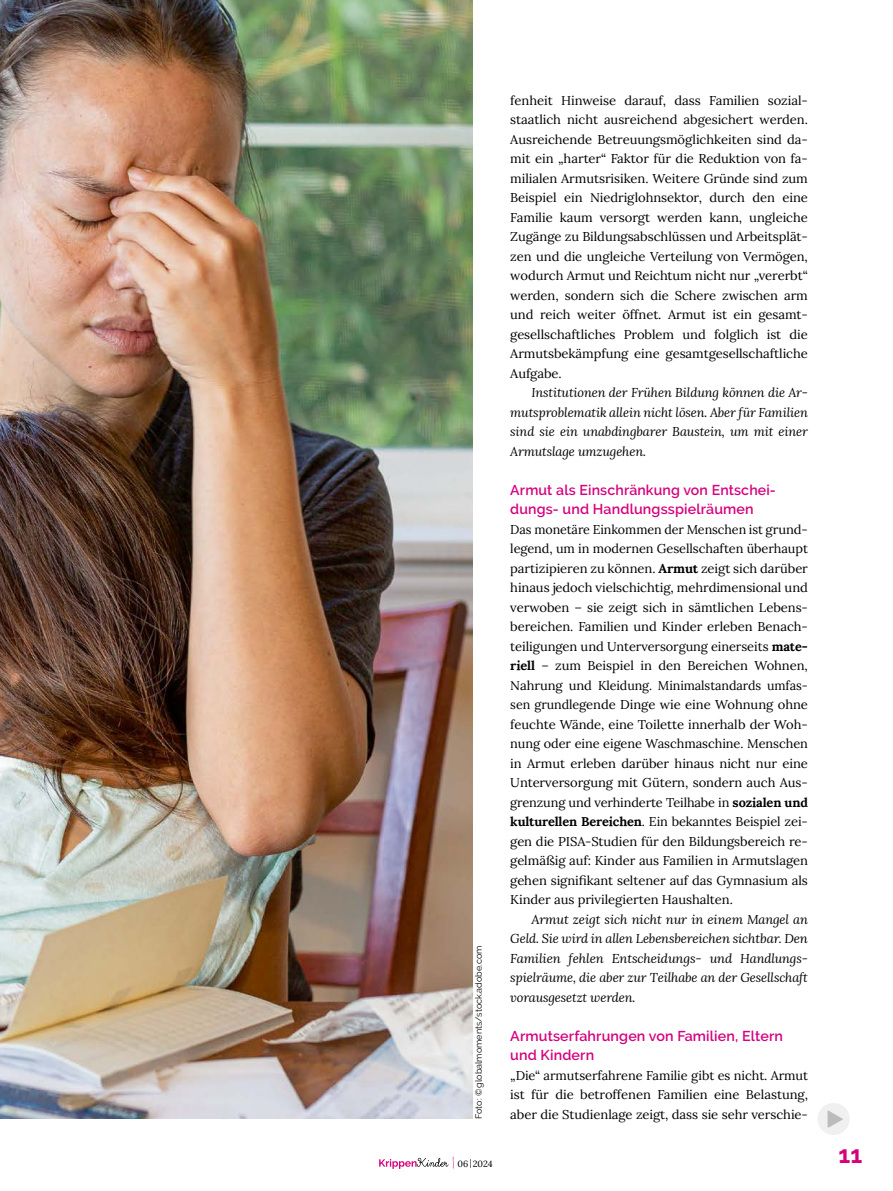
<style>
.page{position:relative;width:893px;height:1191px;background:#fff}
.page>*{position:absolute;margin:0;border:0;box-sizing:border-box;transform-origin:0 0}
.t1{font:700 24px "Raleway";color:#d6007e}
.Artikel_U2_Pink{font:600 14.25px/19.5px "Raleway";letter-spacing:.01em;color:#d6007e}
.Artikel_Text_Standard{font:12.75px/19.5px "Lora";letter-spacing:-.005em;color:#000}
.Artikel_Text_Standard_Einzug{font:italic 12.75px/19.5px "Lora";letter-spacing:-.01em;color:#000;text-align:justify}
.t2{font:9px "Raleway";color:#000}
.t3{font:9px "Lora";letter-spacing:-.005em;color:#000}
.s1{font-weight:700}
</style>
<div class="page">
<img style="left:0;top:0;width:472px;height:1119px">
<div style="left:817px;top:1102px;width:33px;height:33px;background:#f0f0f0;border-radius:50%"></div>
<div style="left:816px;top:1101px;width:35px;height:35px;border:2px solid #fff;border-radius:50%"></div>
<svg style="left:827px;top:1110px;width:16px;height:17px"></svg>
<svg style="left:379px;top:1156px;width:75px;height:12px"></svg>
<p class="t2" style="left:474px;top:1119px;width:175px;rotate:-90deg">Foto: ©globalmoments/stock.adobe.com</p>
<p class="t3" style="left:458px;top:1156px;width:36px">06 2024</p>
<p class="Artikel_Text_Standard" style="left:510px;top:89px;width:299px">fenheit Hinweise darauf, dass Familien sozial&shy;staatlich nicht ausreichend abgesichert werden.<br>Ausreichende Betreuungsmöglichkeiten sind da&shy;mit ein „harter“ Faktor für die Reduktion von fa&shy;milialen Armutsrisiken. Weitere Gründe sind zum Beispiel ein Niedriglohnsektor, durch den eine Familie kaum versorgt werden kann, ungleiche Zugänge zu Bildungsabschlüssen und Arbeitsplät&shy;zen und die ungleiche Verteilung von Vermögen, wodurch Armut und Reichtum nicht nur „vererbt“ werden, sondern sich die Schere zwischen arm und reich weiter öffnet. Armut ist ein gesamt&shy;gesellschaftliches Problem und folglich ist die Armutsbekämpfung eine gesamtgesellschaftliche Aufgabe.</p>
<p class="Artikel_Text_Standard_Einzug" style="left:510px;top:383px;width:299px;text-indent:21px">Institutionen der Frühen Bildung können die Ar&shy;mutsproblematik allein nicht lösen. Aber für Familien sind sie ein unabdingbarer Baustein, um mit einer Armutslage umzugehen.</p>
<p class="Artikel_U2_Pink" style="left:510px;top:480px;width:267px">Armut als Einschränkung von Entschei&shy;dungs- und Handlungsspielräumen</p>
<p class="Artikel_Text_Standard" style="left:510px;top:518px;width:299px;text-align:justify">Das monetäre Einkommen der Menschen ist grund&shy;legend, um in modernen Gesellschaften überhaupt partizipieren zu können. <span class="s1">Armut</span> zeigt sich darüber hinaus jedoch vielschichtig, mehrdimensional und verwoben – sie zeigt sich in sämtlichen Lebens&shy;bereichen. Familien und Kinder erleben Benach&shy;teiligungen und Unterversorgung einerseits <span class="s1">mate&shy;riell</span> – zum Beispiel in den Bereichen Wohnen, Nahrung und Kleidung. Minimalstandards umfas&shy;sen grundlegende Dinge wie eine Wohnung ohne feuchte Wände, eine Toilette innerhalb der Woh&shy;nung oder eine eigene Waschmaschine. Menschen in Armut erleben darüber hinaus nicht nur eine Unterversorgung mit Gütern, sondern auch Aus&shy;grenzung und verhinderte Teilhabe in <span class="s1">sozialen und kulturellen Bereichen</span>. Ein bekanntes Beispiel zei&shy;gen die PISA-Studien für den Bildungsbereich re&shy;gelmäßig auf: Kinder aus Familien in Armutslagen gehen signifikant seltener auf das Gymnasium als Kinder aus privilegierten Haushalten.</p>
<p class="Artikel_Text_Standard_Einzug" style="left:510px;top:909px;width:299px;text-indent:21px">Armut zeigt sich nicht nur in einem Mangel an Geld. Sie wird in allen Lebensbereichen sichtbar. Den Familien fehlen Entscheidungs- und Handlungs&shy;spielräume, die aber zur Teilhabe an der Gesellschaft vorausgesetzt werden.</p>
<p class="Artikel_U2_Pink" style="left:510px;top:1026px;width:274px">Armutserfahrungen von Familien, Eltern und Kindern</p>
<p class="Artikel_Text_Standard" style="left:510px;top:1064px;width:299px">„Die“ armutserfahrene Familie gibt es nicht. Armut ist für die betroffenen Familien eine Belastung,</p>
<p class="Artikel_Text_Standard" style="left:510px;top:1103px;width:299px">aber die Studienlage zeigt, dass sie sehr verschie-</p>
<h1 class="t1" style="left:839px;top:1140px;width:25px">11</h1>
</div>
